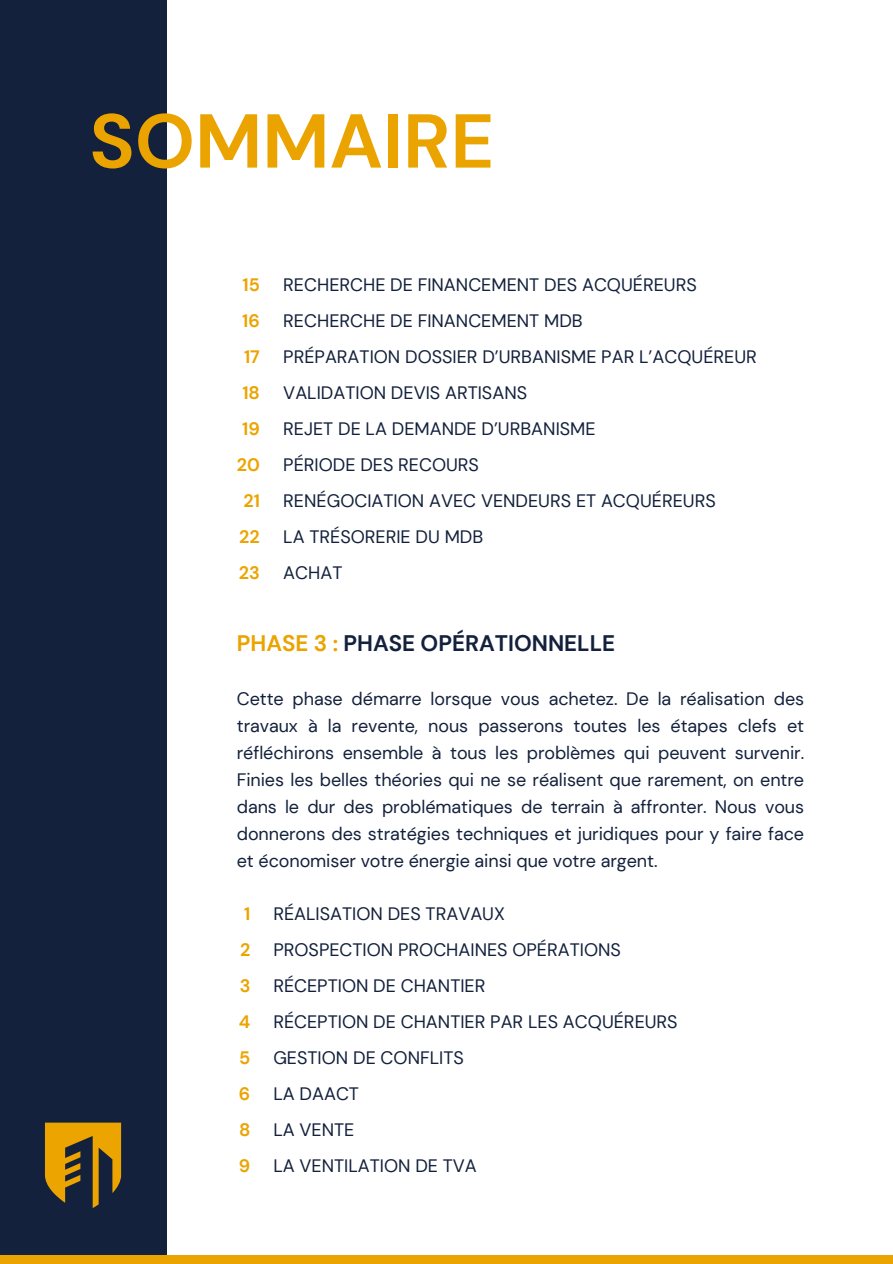
<style>
.page{position:relative;width:893px;height:1264px;background:#fff}
.page>*{position:absolute;margin:0;border:0;box-sizing:border-box;transform-origin:0 0}
.t1{font:700 76.05px "DM Sans";color:#eba300}
.t2{font:700 22.5px "DM Sans";color:#13213c}
.t3{font:18px/36px "DM Sans";color:#13213c}
.t4{font:700 18px/36px "DM Sans";color:#eca400;text-align:center}
.s1{color:#eba300}
</style>
<div class="page">
<div style="left:0;top:0;width:167px;height:1255px;background:#13213c"></div>
<div style="left:0;top:1255px;width:892px;height:8px;background:#eba300"></div>
<svg style="left:45px;top:1122px;width:76px;height:86px"></svg>
<p class="t1" style="left:89px;top:92px;width:406px">SOMMAIRE</p>
<h2 class="t4" style="left:237px;top:267px;width:25px">15<br>16<br>17<br>18<br>19<br>20<br>21<br>22<br>23</h2>
<h4 class="t3" style="left:283px;top:267px;width:475px">RECHERCHE DE FINANCEMENT DES ACQUÉREURS<br>RECHERCHE DE FINANCEMENT MDB<br>PRÉPARATION DOSSIER D’URBANISME PAR L’ACQUÉREUR<br>VALIDATION DEVIS ARTISANS<br>REJET DE LA DEMANDE D’URBANISME<br>PÉRIODE DES RECOURS<br>RENÉGOCIATION AVEC VENDEURS ET ACQUÉREURS<br>LA TRÉSORERIE DU MDB<br>ACHAT</h4>
<h1 class="t2" style="left:237px;top:628px;width:380px"><span class="s1">PHASE 3 :</span> PHASE OPÉRATIONNELLE</h1>
<h3 class="t3" style="left:237px;top:685px;width:569px;line-height:27px;text-align:justify">Cette phase démarre lorsque vous achetez. De la réalisation des travaux à la revente, nous passerons toutes les étapes clefs et réfléchirons ensemble à tous les problèmes qui peuvent survenir.<br>Finies les belles théories qui ne se réalisent que rarement, on entre dans le dur des problématiques de terrain à affronter. Nous vous donnerons des stratégies techniques et juridiques pour y faire face et économiser votre énergie ainsi que votre argent.</h3>
<p class="t4" style="left:239px;top:895px;width:13px;text-align:justify">1<br>2<br>3<br>4<br>5<br>6<br>8<br>9</p>
<h3 class="t3" style="left:273px;top:895px;width:406px">RÉALISATION DES TRAVAUX<br>PROSPECTION PROCHAINES OPÉRATIONS<br>RÉCEPTION DE CHANTIER<br>RÉCEPTION DE CHANTIER PAR LES ACQUÉREURS<br>GESTION DE CONFLITS<br>LA DAACT<br>LA VENTE<br>LA VENTILATION DE TVA</h3>
</div>
